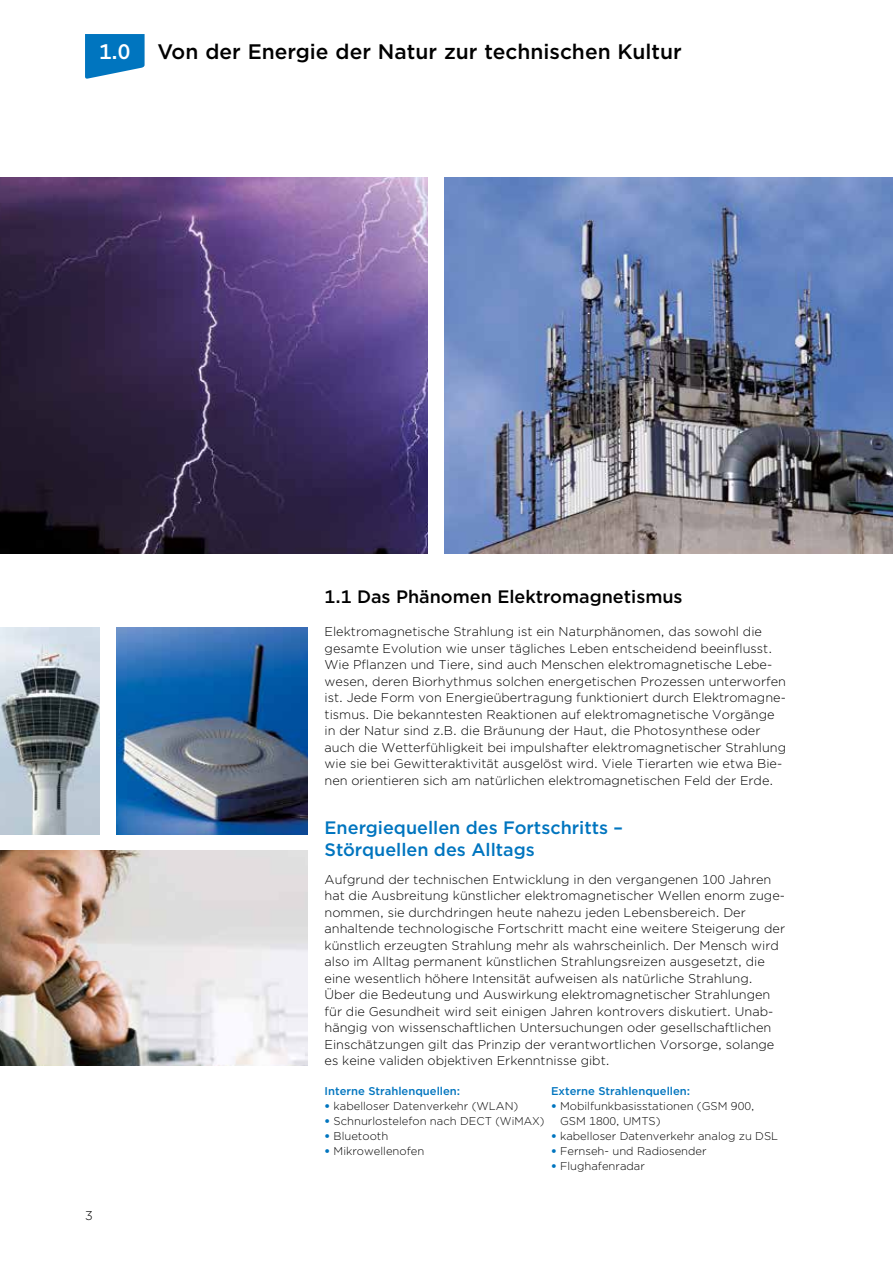
<style>
.page{position:relative;width:893px;height:1263px;background:#fff}
.page>*{position:absolute;margin:0;border:0;box-sizing:border-box;transform-origin:0 0}
.t1{font:500 21px "Gotham";color:#000}
.t2{font:500 21px "Gotham";color:#fff}
.t3{font:500 18px/21.6px "Gotham";color:#0075bf}
.t4{font:500 18px "Gotham";color:#000}
.t5{font:300 12.75px/16.5px "Gotham";color:#000}
.t6{font:300 11.25px "Gotham";color:#000}
.t7{font:500 11.25px "Gotham";color:#0075bf}
.s1{font-weight:900;color:#0075bf}
</style>
<div class="page">
<svg style="left:85px;top:34px;width:60px;height:45px;background:#2388c7"></svg>
<img style="left:0;top:178px;width:427px;height:376px">
<img style="left:444px;top:178px;width:449px;height:376px">
<img style="left:0;top:627px;width:99px;height:207px">
<img style="left:117px;top:627px;width:190px;height:207px">
<img style="left:0;top:851px;width:307px;height:214px">
<h1 class="t2" style="left:99px;top:38px;width:33px">1.0</h1>
<h1 class="t1" style="left:157px;top:38px;width:526px">Von der Energie der Natur zur technischen Kultur</h1>
<p class="t5" style="left:85px;top:1207px;width:9px">3</p>
<h2 class="t4" style="left:325px;top:585px;width:360px">1.1 Das Phänomen Elektromagnetismus</h2>
<p class="t5" style="left:325px;top:623px;width:463px">Elektromagnetische Strahlung ist ein Naturphänomen, das sowohl die gesamte Evolution wie unser tägliches Leben entscheidend beeinflusst.<br>Wie Pflanzen und Tiere, sind auch Menschen elektromagnetische Lebe&shy;wesen, deren Biorhythmus solchen energetischen Prozessen unterworfen ist. Jede Form von Energieübertragung funktioniert durch Elektromagne&shy;tismus. Die bekanntesten Reaktionen auf elektromagnetische Vorgänge in der Natur sind z.B. die Bräunung der Haut, die Photosynthese oder auch die Wetterfühligkeit bei impulshafter elektromagnetischer Strahlung wie sie bei Gewitteraktivität ausgelöst wird. Viele Tierarten wie etwa Bie&shy;nen orientieren sich am natürlichen elektromagnetischen Feld der Erde.</p>
<h2 class="t3" style="left:325px;top:817px;width:300px">Energiequellen des Fortschritts –<br>Störquellen des Alltags</h2>
<p class="t5" style="left:325px;top:871px;width:462px">Aufgrund der technischen Entwicklung in den vergangenen 100 Jahren hat die Ausbreitung künstlicher elektromagnetischer Wellen enorm zuge&shy;nommen, sie durchdringen heute nahezu jeden Lebensbereich. Der anhaltende technologische Fortschritt macht eine weitere Steigerung der künstlich erzeugten Strahlung mehr als wahrscheinlich. Der Mensch wird also im Alltag permanent künstlichen Strahlungsreizen ausgesetzt, die eine wesentlich höhere Intensität aufweisen als natürliche Strahlung.<br>Über die Bedeutung und Auswirkung elektromagnetischer Strahlungen für die Gesundheit wird seit einigen Jahren kontrovers diskutiert. Unab&shy;hängig von wissenschaftlichen Untersuchungen oder gesellschaftlichen Einschätzungen gilt das Prinzip der verantwortlichen Vorsorge, solange es keine validen objektiven Erkenntnisse gibt.</p>
<p class="t7" style="left:325px;top:1084px;width:137px">Interne Strahlenquellen:</p>
<p class="t7" style="left:551px;top:1084px;width:141px">Externe Strahlenquellen:</p>
<p class="t6" style="left:325px;top:1099px;width:195px"><span class="s1">•</span> kabelloser Datenverkehr (WLAN)</p>
<p class="t6" style="left:551px;top:1099px;width:205px"><span class="s1">•</span> Mobilfunkbasisstationen (GSM 900,</p>
<p class="t6" style="left:325px;top:1114px;width:221px"><span class="s1">•</span> Schnurlostelefon nach DECT (WiMAX)</p>
<p class="t6" style="left:560px;top:1114px;width:102px">GSM 1800, UMTS)</p>
<p class="t6" style="left:325px;top:1129px;width:65px"><span class="s1">•</span> Bluetooth</p>
<p class="t6" style="left:551px;top:1129px;width:229px"><span class="s1">•</span> kabelloser Datenverkehr analog zu DSL</p>
<p class="t6" style="left:325px;top:1144px;width:101px"><span class="s1">•</span> Mikrowellenofen</p>
<p class="t6" style="left:551px;top:1144px;width:157px"><span class="s1">•</span> Fernseh- und Radiosender</p>
<p class="t6" style="left:551px;top:1159px;width:95px"><span class="s1">•</span> Flughafenradar</p>
</div>
